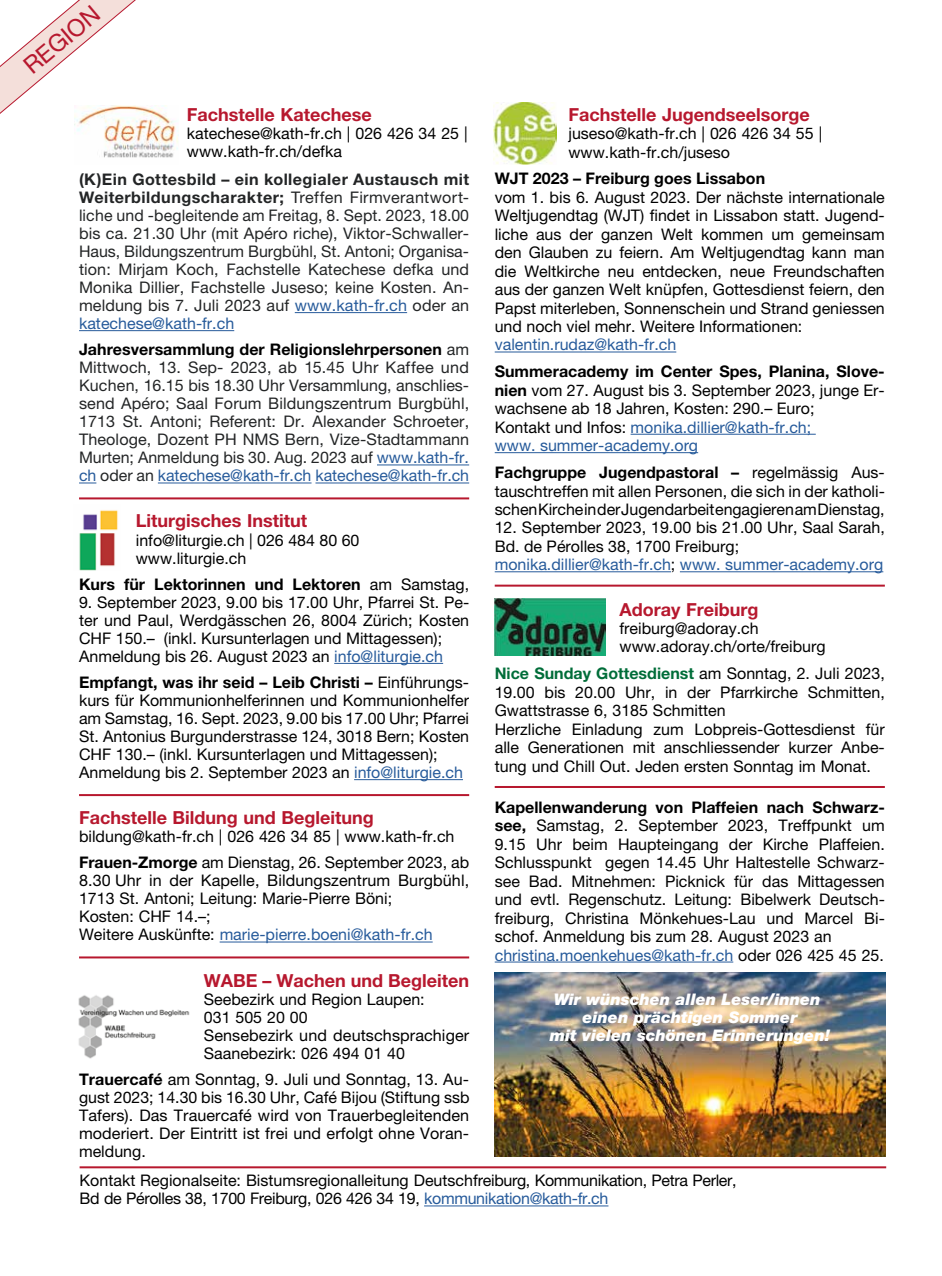
<style>
.page{position:relative;width:942px;height:1276px;background:#fff}
.page>*{position:absolute;margin:0;border:0;box-sizing:border-box;transform-origin:0 0}
.t1{font:24px "Helvetica Neue LT Pro";color:#b7182e}
.t2{font:700 18px "Helvetica Neue LT Pro";color:#b7182e}
.t3{font:16px/18.4px "Helvetica Neue LT Pro";color:#000}
.t4{font:16px/18px "Helvetica Neue LT Pro";color:#232526;text-align:justify}
.t5{font:16px/18px "Helvetica Neue LT Pro";letter-spacing:-.02em;color:#000}
.t6{font:italic 900 16px/18px "Helvetica Neue LT Pro";color:#fff;text-align:center}
.t7{font:700 16px "Helvetica Neue LT Pro";color:#000}
.t8{font:16px "Helvetica Neue LT Pro";color:#275b9b}
.s1{font-weight:700}
.s2{color:#275b9b}
.s3{font-weight:700;color:#000}
.s4{font-weight:400}
.s5{font-weight:700;color:#006d39}
</style>
<div class="page">
<hr style="left:295px;top:312px;width:112px;height:1px;background:#275b9b">
<hr style="left:79px;top:330px;width:155px;height:1px;background:#275b9b">
<hr style="left:377px;top:464px;width:92px;height:1px;background:#275b9b">
<svg style="left:79px;top:482px;width:17px;height:1px"></svg>
<hr style="left:158px;top:482px;width:153px;height:1px;background:#275b9b">
<hr style="left:315px;top:482px;width:154px;height:1px;background:#275b9b">
<hr style="left:79px;top:497px;width:390px;height:2px;background:#b7182e">
<hr style="left:334px;top:663px;width:109px;height:1px;background:#275b9b">
<hr style="left:354px;top:779px;width:109px;height:1px;background:#275b9b">
<hr style="left:79px;top:794px;width:390px;height:2px;background:#b7182e">
<hr style="left:219px;top:941px;width:213px;height:1px;background:#275b9b">
<hr style="left:79px;top:956px;width:390px;height:2px;background:#b7182e">
<hr style="left:494px;top:351px;width:182px;height:1px;background:#275b9b">
<hr style="left:630px;top:434px;width:185px;height:1px;background:#275b9b">
<hr style="left:494px;top:452px;width:204px;height:1px;background:#275b9b">
<hr style="left:494px;top:571px;width:176px;height:1px;background:#275b9b">
<hr style="left:679px;top:571px;width:204px;height:1px;background:#275b9b">
<hr style="left:494px;top:584px;width:390px;height:2px;background:#b7182e">
<hr style="left:494px;top:786px;width:390px;height:2px;background:#b7182e">
<hr style="left:494px;top:961px;width:239px;height:1px;background:#275b9b">
<svg style="left:0;top:0;width:136px;height:126px"></svg>
<img style="left:75px;top:105px;width:103px;height:53px">
<img style="left:493px;top:103px;width:63px;height:61px">
<img style="left:494px;top:598px;width:111px;height:58px">
<img style="left:78px;top:995px;width:112px;height:64px">
<img style="left:494px;top:972px;width:391px;height:185px">
<hr style="left:80px;top:1166px;width:805px;height:2px;background:#b7182e">
<hr style="left:424px;top:1205px;width:184px;height:1px;background:#275b9b">
<img style="left:79px;top:510px;width:39px;height:60px">
<h1 class="t1" style="left:18px;top:58px;width:93px;rotate:-40deg">REGION</h1>
<p class="t2" style="left:187px;top:103px;width:186px">Fachstelle Katechese</p>
<p class="t3" style="left:187px;top:124px;width:282px">katechese@kath-fr.ch | 026 426 34 25 | www.kath-fr.ch/defka</p>
<p class="t4" style="left:79px;top:170px;width:391px"><span class="s1">(K)Ein Gottesbild – ein kollegialer Austausch mit Weiterbildungscharakter;</span> Treffen Firmverantwort&shy;liche und -begleitende am Freitag, 8. Sept. 2023, 18.00 bis ca. 21.30 Uhr (mit Apéro riche), Viktor-Schwaller-Haus, Bildungszentrum Burgbühl, St. Antoni; Organisa&shy;tion: Mirjam Koch, Fachstelle Katechese defka und Monika Dillier, Fachstelle Juseso; keine Kosten. An - meldung bis 7. Juli 2023 auf <span class="s2">www.kath-fr.ch</span> oder an <span class="s2">katechese@kath-fr.ch</span></p>
<p class="t4" style="left:79px;top:340px;width:391px"><span class="s3">Jahresversammlung der Religionslehrpersonen</span> am Mittwoch, 13. Sep- 2023, ab 15.45 Uhr Kaffee und Kuchen, 16.15 bis 18.30 Uhr Versammlung, anschlies&shy;send Apéro; Saal Forum Bildungszentrum Burgbühl, 1713 St. Antoni; Referent: Dr. Alexander Schroeter, Theologe, Dozent PH NMS Bern, Vize-Stadtammann Murten; Anmeldung bis 30. Aug. 2023 auf <span class="s2">www.kath-fr. ch</span> oder an <span class="s2">katechese@kath-fr.ch katechese@kath-fr.ch</span></p>
<p class="t2" style="left:136px;top:510px;width:173px">Liturgisches Institut</p>
<p class="t3" style="left:136px;top:530px;width:225px">info@liturgie.ch | 026 484 80 60 www.liturgie.ch</p>
<p class="t7" style="left:79px;top:574px;width:391px">Kurs für Lektorinnen und Lektoren <span class="s4">am Samstag,</span></p>
<p class="t3" style="left:79px;top:593px;width:391px">9. September 2023, 9.00 bis 17.00 Uhr, Pfarrei St. Pe&shy;ter und Paul, Werdgässchen 26, 8004 Zürich; Kosten CHF 150.– (inkl. Kursunterlagen und Mittagessen); Anmeldung bis 26. August 2023 an <span class="s2">info@liturgie.ch</span></p>
<p class="t3" style="left:79px;top:673px;width:391px"><span class="s1">Empfangt, was ihr seid – Leib Christi –</span> Einführungs&shy;kurs für Kommunionhelferinnen und Kommunionhelfer am Samstag, 16. Sept. 2023, 9.00 bis 17.00 Uhr; Pfarrei St. Antonius Burgunderstrasse 124, 3018 Bern; Kosten CHF 130.– (inkl. Kursunterlagen und Mittagessen); Anmeldung bis 2. September 2023 an <span class="s2">info@liturgie.ch</span></p>
<p class="t2" style="left:79px;top:806px;width:296px">Fachstelle Bildung und Begleitung</p>
<p class="t3" style="left:79px;top:823px;width:391px;line-height:26px">bildung@kath-fr.ch | 026 426 34 85 | www.kath-fr.ch<br><span class="s1">Frauen-Zmorge</span> am Dienstag, 26. September 2023, ab</p>
<p class="t3" style="left:79px;top:871px;width:391px">8.30 Uhr in der Kapelle, Bildungszentrum Burgbühl, 1713 St. Antoni; Leitung: Marie-Pierre Böni;<br>Kosten: CHF 14.–;<br>Weitere Auskünfte: <span class="s2">marie-pierre.boeni@kath-fr.ch</span></p>
<p class="t2" style="left:204px;top:969px;width:267px">WABE – Wachen und Begleiten</p>
<p class="t3" style="left:204px;top:989px;width:267px">Seebezirk und Region Laupen:<br>031 505 20 00<br>Sensebezirk und deutschsprachiger<br>Saanebezirk: 026 494 01 40</p>
<p class="t3" style="left:79px;top:1070px;width:392px;text-align:justify"><span class="s1">Trauercafé</span> am Sonntag, 9. Juli und Sonntag, 13. Au - gust 2023; 14.30 bis 16.30 Uhr, Café Bijou (Stiftung ssb Tafers). Das Trauercafé wird von Trauerbegleitenden moderiert. Der Eintritt ist frei und erfolgt ohne Voran&shy;meldung.</p>
<p class="t2" style="left:568px;top:103px;width:243px">Fachstelle Jugendseelsorge</p>
<p class="t3" style="left:568px;top:124px;width:255px">juseso@kath-fr.ch | 026 426 34 55 | www.kath-fr.ch/juseso</p>
<p class="t7" style="left:494px;top:169px;width:272px">WJT 2023 – Freiburg goes Lissabon</p>
<p class="t3" style="left:494px;top:188px;width:391px;text-align:justify">vom 1. bis 6. August 2023. Der nächste internationale Weltjugendtag (WJT) findet in Lissabon statt. Jugend&shy;liche aus der ganzen Welt kommen um gemeinsam den Glauben zu feiern. Am Weltjugendtag kann man die Weltkirche neu entdecken, neue Freundschaften aus der ganzen Welt knüpfen, Gottesdienst feiern, den Papst miterleben, Sonnenschein und Strand geniessen und noch viel mehr. Weitere Informationen:</p>
<p class="t8" style="left:494px;top:335px;width:183px">valentin.rudaz@kath-fr.ch</p>
<p class="t3" style="left:494px;top:362px;width:391px"><span class="s1">Summeracademy im Center Spes, Planina, Slove&shy;nien</span> vom 27. August bis 3. September 2023, junge Er&shy;wachsene ab 18 Jahren, Kosten: 290.– Euro;<br>Kontakt und Infos: <span class="s2">monika.dillier@kath-fr.ch;<br>www. summer-academy.org</span></p>
<p class="t3" style="left:494px;top:463px;width:391px;text-align:justify"><span class="s1">Fachgruppe Jugendpastoral –</span> regelmässig Aus&shy;tauschtreffen mit allen Personen, die sich in der katholi&shy;schen Kirche in der Jugendarbeit engagieren am Dienstag,</p>
<p class="t3" style="left:494px;top:518px;width:391px">12. September 2023, 19.00 bis 21.00 Uhr, Saal Sarah,<br>Bd. de Pérolles 38, 1700 Freiburg; <span class="s2">monika.dillier@kath-fr.ch</span>; <span class="s2">www. summer-academy.org</span></p>
<p class="t2" style="left:619px;top:598px;width:140px">Adoray Freiburg</p>
<p class="t3" style="left:619px;top:619px;width:207px">freiburg@adoray.ch www.adoray.ch/orte/freiburg</p>
<p class="t3" style="left:494px;top:664px;width:391px"><span class="s5">Nice Sunday Gottesdienst</span> am Sonntag, 2. Juli 2023, 19.00 bis 20.00 Uhr, in der Pfarrkirche Schmitten, Gwattstrasse 6, 3185 Schmitten<br>Herzliche Einladung zum Lobpreis-Gottesdienst für alle Generationen mit anschliessender kurzer Anbe&shy;tung und Chill Out. Jeden ersten Sonntag im Monat.</p>
<p class="t3" style="left:494px;top:798px;width:391px"><span class="s1">Kapellenwanderung von Plaffeien nach Schwarz&shy;see,</span> Samstag, 2. September 2023, Treffpunkt um 9.15 Uhr beim Haupteingang der Kirche Plaffeien.<br>Schlusspunkt gegen 14.45 Uhr Haltestelle Schwarz&shy;see Bad. Mitnehmen: Picknick für das Mittagessen und evtl. Regenschutz. Leitung: Bibelwerk Deutsch&shy;freiburg, Christina Mönkehues-Lau und Marcel Bi - schof. Anmeldung bis zum 28. August 2023 an <span class="s2">christina.moenkehues@kath-fr.ch</span> oder 026 425 45 25.</p>
<p class="t6" style="left:549px;top:990px;width:282px">Wir wünschen allen Leser/innen einen prächtigen Sommer<br>mit vielen schönen Erinnerungen!</p>
<p class="t5" style="left:80px;top:1171px;width:658px">Kontakt Regionalseite: Bistumsregionalleitung Deutschfreiburg, Kommunikation, Petra Perler,<br>Bd de Pérolles 38, 1700 Freiburg, 026 426 34 19, <span class="s2">kommunikation@kath-fr.ch</span></p>
</div>
